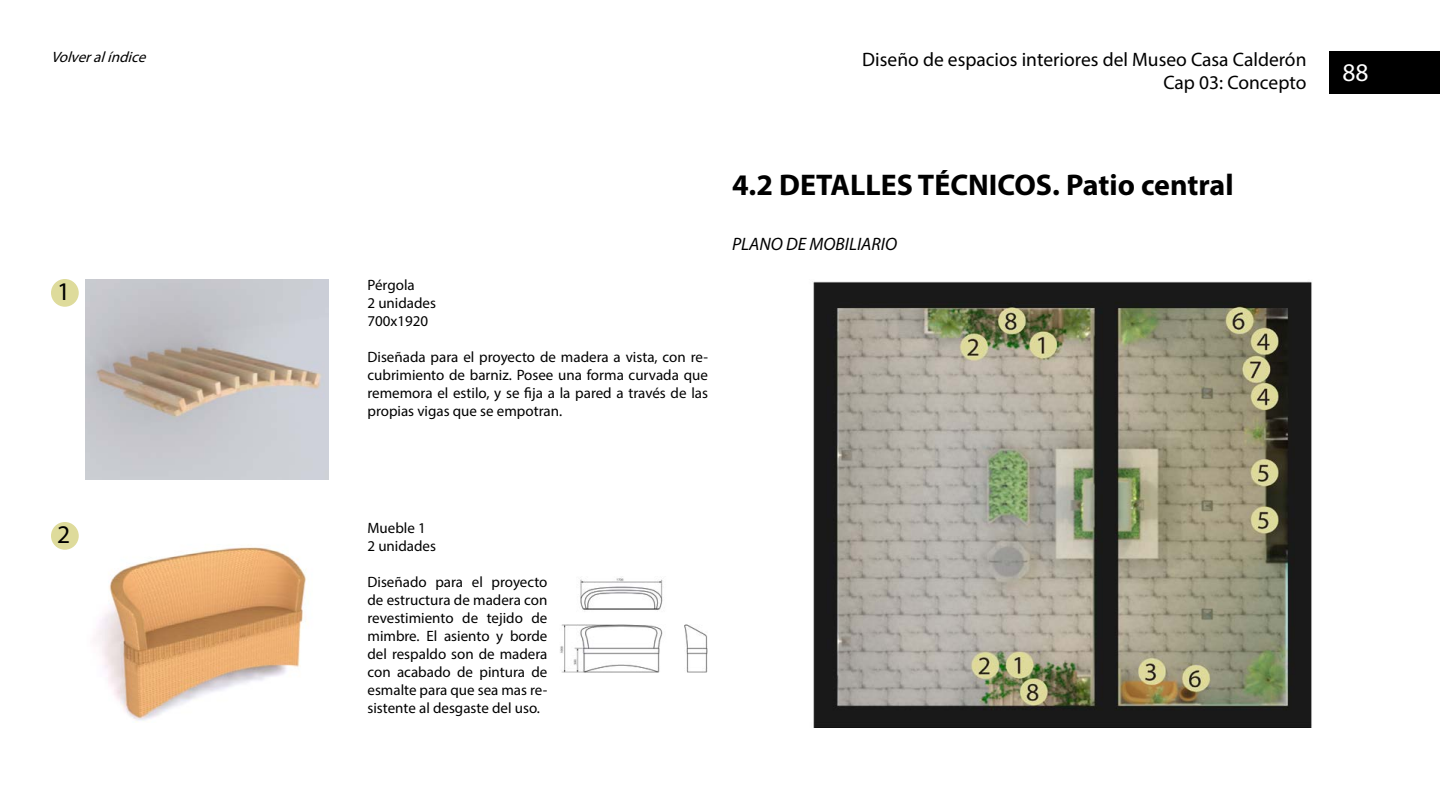
<style>
.page{position:relative;width:1440px;height:810px;background:#fff}
.page>*{position:absolute;margin:0;border:0;box-sizing:border-box;transform-origin:0 0}
.t1{font:700 30px "Myriad Pro";color:#000}
.t2{font:25.5px "Myriad Pro";color:#000}
.t3{font:25.5px "Myriad Pro";color:#fff}
.t4{font:19.5px/22.5px "Myriad Pro";color:#000;text-align:right}
.t5{font:italic 18px "Myriad Pro";color:#000}
.t6{font:15px/18px "Myriad Pro";color:#000}
.t7{font:italic 15px "Myriad Pro";color:#000}
</style>
<div class="page">
<div style="left:1329px;top:51px;width:111px;height:43px;background:#000"></div>
<div style="left:51px;top:279px;width:28px;height:28px;background:#dedb9b;border-radius:50%"></div>
<div style="left:51px;top:522px;width:28px;height:28px;background:#dedb9b;border-radius:50%"></div>
<img style="left:86px;top:279px;width:242px;height:200px">
<img style="left:94px;top:547px;width:213px;height:175px">
<img style="left:813px;top:281px;width:499px;height:447px">
<img style="left:560px;top:577px;width:148px;height:96px">
<p class="t7" style="left:51px;top:48px;width:101px">Volveralíndice</p>
<h3 class="t4" style="left:862px;top:48px;width:446px">Diseño de espacios interiores del Museo Casa Calderón<br>Cap 03: Concepto</h3>
<h1 class="t1" style="left:732px;top:166px;width:503px">4.2 DETALLES TÉCNICOS. Patio central</h1>
<h2 class="t2" style="left:57px;top:276px;width:15px">1</h2>
<p class="t6" style="left:368px;top:276px;width:70px">Pérgola<br>2 unidades<br>700x1920</p>
<p class="t6" style="left:368px;top:348px;width:342px;text-align:justify">Diseñada para el proyecto de madera a vista, con re&shy;cubrimiento de barniz. Posee una forma curvada que rememora el estilo, y se fija a la pared a través de las propias vigas que se empotran.</p>
<p class="t5" style="left:732px;top:233px;width:167px">PLANO DE MOBILIARIO</p>
<h2 class="t3" style="left:1342px;top:57px;width:28px">88</h2>
<h2 class="t2" style="left:57px;top:519px;width:15px">2</h2>
<p class="t6" style="left:368px;top:519px;width:70px">Mueble 1<br>2 unidades</p>
<p class="t6" style="left:368px;top:573px;width:182px;text-align:justify">Diseñado para el proyecto de estructura de madera con revestimiento de tejido de mimbre. El asiento y borde del respaldo son de madera con acabado de pintura de esmalte para que sea mas re&shy;sistente al desgaste del uso.</p>
</div>
